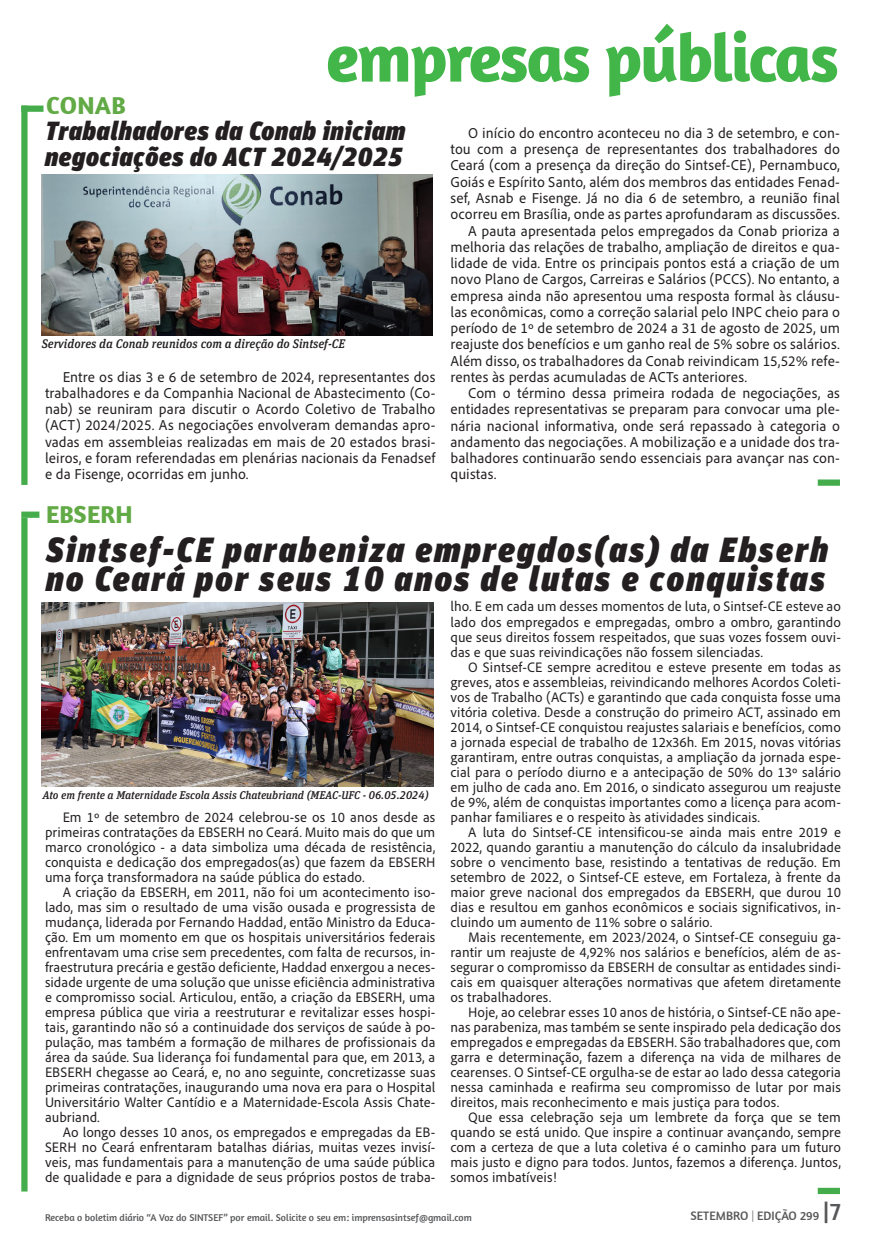
<style>
.page{position:relative;width:886px;height:1241px;background:#fff}
.page>*{position:absolute;margin:0;border:0;box-sizing:border-box;transform-origin:0 0}
.cabeça_de_página{font:700 68.75px "Amaranth";letter-spacing:-.03em;color:#42b649}
.t1{font:italic 900 35px/29.1px "FF Unit Pro";letter-spacing:.07em;color:#231f20}
.t2{font:italic 900 26.25px/26.2px "FF Unit Pro";letter-spacing:.03em;color:#231f20}
.t3{font:700 25px "Amaranth";letter-spacing:.01em;color:#62aa46}
.t4{font:15px/16.2px "Adobe Clean UX";color:#231f20;text-align:justify}
.t5{font:14.38px/15px "Adobe Clean UX";color:#231f20;text-align:justify}
.t6{font:italic 500 12.5px "FF Unit Slab Pro";color:#231f20}
.t7{font:12.5px "Amaranth";color:#57585a}
.t8{font:italic 500 11.25px "FF Unit Slab Pro";color:#231f20}
.t9{font:10px "Amaranth";color:#57585a}
.s1{font-family:"Unit Pro";font-weight:300}
.s2{font-size:25px}
</style>
<div class="page">
<div style="left:21px;top:105px;width:23px;height:7px;background:#44ac4a"></div>
<div style="left:21px;top:511px;width:18px;height:6px;background:#44ac4a"></div>
<div style="left:21px;top:105px;width:7px;height:380px;background:#44ac4a"></div>
<div style="left:21px;top:517px;width:7px;height:674px;background:#44ac4a"></div>
<img style="left:42px;top:602px;width:392px;height:184px">
<img style="left:42px;top:174px;width:390px;height:161px">
<div style="left:818px;top:479px;width:22px;height:6px;background:#44ac4a"></div>
<div style="left:818px;top:1187px;width:22px;height:6px;background:#44ac4a"></div>
<p class="cabeça_de_página" style="left:326px;top:14px;width:514px">empresas públicas</p>
<p class="t2" style="left:45px;top:116px;width:362px">Trabalhadores da Conab iniciam negociações do ACT 2024/2025</p>
<p class="t3" style="left:46px;top:90px;width:81px">CONAB</p>
<p class="t4" style="left:450px;top:124px;width:391px;text-indent:18px">O início do encontro aconteceu no dia 3 de setembro, e con&shy;tou com a presença de representantes dos trabalhadores do Ceará (com a presença da direção do Sintsef-CE), Pernambuco, Goiás e Espírito Santo, além dos membros das entidades Fenad&shy;sef, Asnab e Fisenge. Já no dia 6 de setembro, a reunião final ocorreu em Brasília, onde as partes aprofundaram as discussões.</p>
<p class="t4" style="left:450px;top:222px;width:391px;text-indent:18px">A pauta apresentada pelos empregados da Conab prioriza a melhoria das relações de trabalho, ampliação de direitos e qua&shy;lidade de vida. Entre os principais pontos está a criação de um novo Plano de Cargos, Carreiras e Salários (PCCS). No entanto, a empresa ainda não apresentou uma resposta formal às cláusu&shy;las econômicas, como a correção salarial pelo INPC cheio para o período de 1º de setembro de 2024 a 31 de agosto de 2025, um reajuste dos benefícios e um ganho real de 5% sobre os salários.<br>Além disso, os trabalhadores da Conab reivindicam 15,52% refe&shy;rentes às perdas acumuladas de ACTs anteriores.</p>
<p class="t4" style="left:450px;top:384px;width:391px;text-indent:18px">Com o término dessa primeira rodada de negociações, as entidades representativas se preparam para convocar uma ple&shy;nária nacional informativa, onde será repassado à categoria o andamento das negociações. A mobilização e a unidade dos tra&shy;balhadores continuarão sendo essenciais para avançar nas con&shy;quistas.</p>
<p class="t6" style="left:42px;top:335px;width:305px">Servidores da Conab reunidos com a direção do Sintsef-CE</p>
<p class="t4" style="left:45px;top:368px;width:392px;text-indent:18px">Entre os dias 3 e 6 de setembro de 2024, representantes dos trabalhadores e da Companhia Nacional de Abastecimento (Co&shy;nab) se reuniram para discutir o Acordo Coletivo de Trabalho (ACT) 2024/2025. As negociações envolveram demandas apro&shy;vadas em assembleias realizadas em mais de 20 estados brasi&shy;leiros, e foram referendadas em plenárias nacionais da Fenadsef e da Fisenge, ocorridas em junho.</p>
<p class="t3" style="left:46px;top:498px;width:88px">EBSERH</p>
<p class="t1" style="left:46px;top:532px;width:783px">Sintsef-CE parabeniza empregdos(as) da Ebserh no Ceará por seus 10 anos de lutas e conquistas</p>
<p class="t8" style="left:43px;top:786px;width:387px">Ato em frente a Maternidade Escola Assis Chateubriand (MEAC-UFC - 06.05.2024)</p>
<p class="t5" style="left:45px;top:809px;width:392px;text-indent:18px">Em 1º de setembro de 2024 celebrou-se os 10 anos desde as primeiras contratações da EBSERH no Ceará. Muito mais do que um marco cronológico - a data simboliza uma década de resistência, conquista e dedicação dos empregados(as) que fazem da EBSERH uma força transformadora na saúde pública do estado.</p>
<p class="t5" style="left:45px;top:884px;width:392px;text-indent:18px">A criação da EBSERH, em 2011, não foi um acontecimento iso&shy;lado, mas sim o resultado de uma visão ousada e progressista de mudança, liderada por Fernando Haddad, então Ministro da Educa&shy;ção. Em um momento em que os hospitais universitários federais enfrentavam uma crise sem precedentes, com falta de recursos, in&shy;fraestrutura precária e gestão deficiente, Haddad enxergou a neces&shy;sidade urgente de uma solução que unisse eficiência administrativa e compromisso social. Articulou, então, a criação da EBSERH, uma empresa pública que viria a reestruturar e revitalizar esses hospi&shy;tais, garantindo não só a continuidade dos serviços de saúde à po&shy;pulação, mas também a formação de milhares de profissionais da área da saúde. Sua liderança foi fundamental para que, em 2013, a EBSERH chegasse ao Ceará, e, no ano seguinte, concretizasse suas primeiras contratações, inaugurando uma nova era para o Hospital Universitário Walter Cantídio e a Maternidade-Escola Assis Chate&shy;aubriand.</p>
<p class="t5" style="left:45px;top:1124px;width:392px;text-indent:18px">Ao longo desses 10 anos, os empregados e empregadas da EB-SERH no Ceará enfrentaram batalhas diárias, muitas vezes invisí&shy;veis, mas fundamentais para a manutenção de uma saúde pública de qualidade e para a dignidade de seus próprios postos de traba-</p>
<p class="t5" style="left:450px;top:598px;width:392px">lho. E em cada um desses momentos de luta, o Sintsef-CE esteve ao lado dos empregados e empregadas, ombro a ombro, garantindo que seus direitos fossem respeitados, que suas vozes fossem ouvi&shy;das e que suas reivindicações não fossem silenciadas.</p>
<p class="t5" style="left:450px;top:658px;width:392px;text-indent:18px">O Sintsef-CE sempre acreditou e esteve presente em todas as greves, atos e assembleias, reivindicando melhores Acordos Coleti&shy;vos de Trabalho (ACTs) e garantindo que cada conquista fosse uma vitória coletiva. Desde a construção do primeiro ACT, assinado em 2014, o Sintsef-CE conquistou reajustes salariais e benefícios, como a jornada especial de trabalho de 12x36h. Em 2015, novas vitórias garantiram, entre outras conquistas, a ampliação da jornada espe&shy;cial para o período diurno e a antecipação de 50% do 13º salário em julho de cada ano. Em 2016, o sindicato assegurou um reajuste de 9%, além de conquistas importantes como a licença para acom&shy;panhar familiares e o respeito às atividades sindicais.</p>
<p class="t5" style="left:450px;top:823px;width:392px;text-indent:18px">A luta do Sintsef-CE intensificou-se ainda mais entre 2019 e 2022, quando garantiu a manutenção do cálculo da insalubridade sobre o vencimento base, resistindo a tentativas de redução. Em setembro de 2022, o Sintsef-CE esteve, em Fortaleza, à frente da maior greve nacional dos empregados da EBSERH, que durou 10 dias e resultou em ganhos econômicos e sociais significativos, in&shy;cluindo um aumento de 11% sobre o salário.</p>
<p class="t5" style="left:450px;top:928px;width:392px;text-indent:18px">Mais recentemente, em 2023/2024, o Sintsef-CE conseguiu ga&shy;rantir um reajuste de 4,92% nos salários e benefícios, além de as&shy;segurar o compromisso da EBSERH de consultar as entidades sindi&shy;cais em quaisquer alterações normativas que afetem diretamente os trabalhadores.</p>
<p class="t5" style="left:450px;top:1003px;width:392px;text-indent:18px">Hoje, ao celebrar esses 10 anos de história, o Sintsef-CE não ape&shy;nas parabeniza, mas também se sente inspirado pela dedicação dos empregados e empregadas da EBSERH. São trabalhadores que, com garra e determinação, fazem a diferença na vida de milhares de cearenses. O Sintsef-CE orgulha-se de estar ao lado dessa categoria nessa caminhada e reafirma seu compromisso de lutar por mais direitos, mais reconhecimento e mais justiça para todos.</p>
<p class="t5" style="left:450px;top:1108px;width:392px;text-indent:18px">Que essa celebração seja um lembrete da força que se tem quando se está unido. Que inspire a continuar avançando, sempre com a certeza de que a luta coletiva é o caminho para um futuro mais justo e digno para todos. Juntos, fazemos a diferença. Juntos, somos imbatíveis!</p>
<p class="t9" style="left:45px;top:1211px;width:428px">Receba o boletim diário “A Voz do SINTSEF” por email. Solicite o seu em: imprensasintsef@gmail.com</p>
<p class="t7" style="left:690px;top:1207px;width:152px">SETEMBRO <span class="s1">|</span> EDIÇÃO 299 <span class="s2">|7</span></p>
</div>
